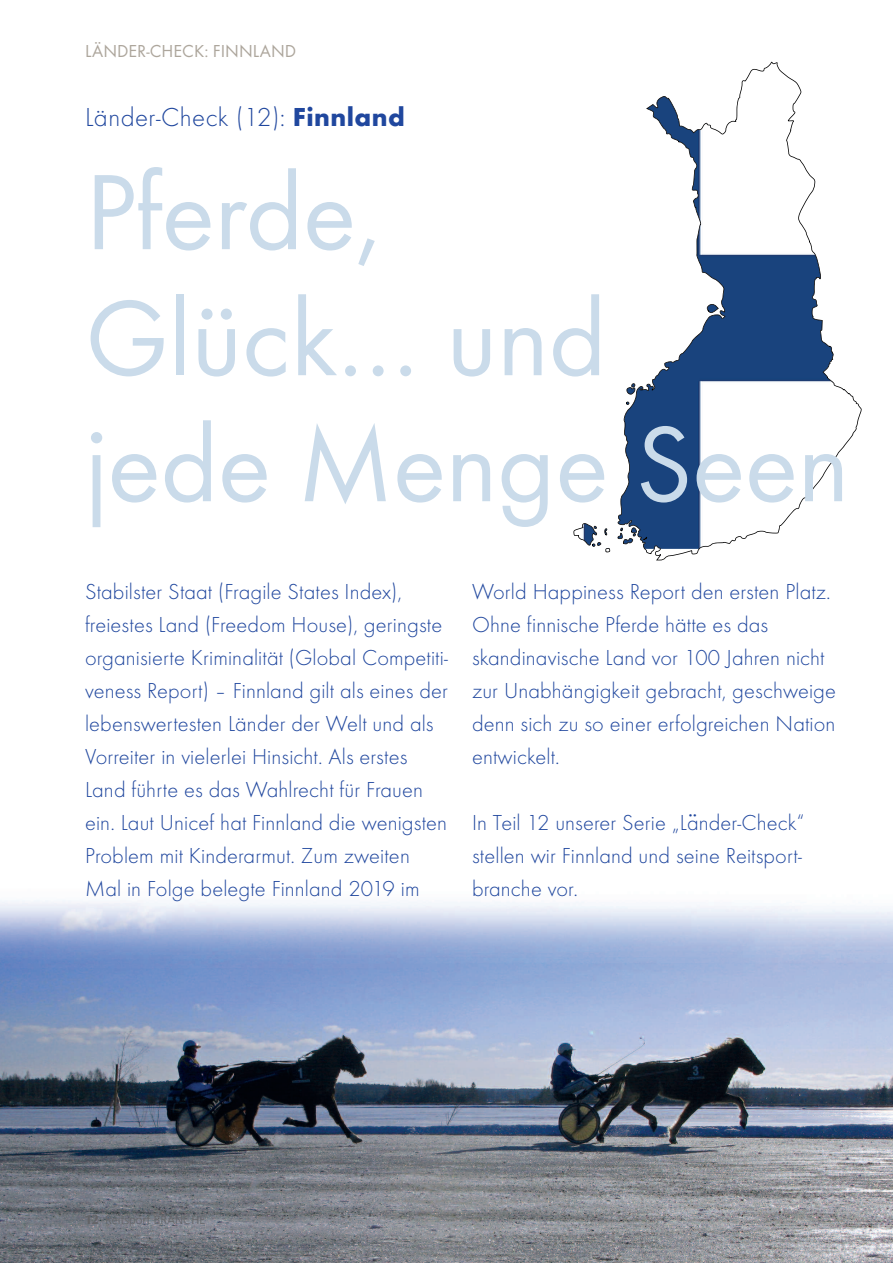
<style>
.page{position:relative;width:893px;height:1263px;background:#fff}
.page>*{position:absolute;margin:0;border:0;box-sizing:border-box;transform-origin:0 0}
.t1{font:111px/126px "Function";letter-spacing:-.005em;color:#cadbea}
.t2{font:300 27px "Function LH";letter-spacing:.015em;color:#20479e}
.t3{font:300 22.5px/33px "Function LH";letter-spacing:.005em;color:#20479e}
.t4{font:18px "Function";color:#ada69c}
.t5{font:300 12px "Frutiger";color:#636366}
.s1{font-weight:800}
.s2{font-family:"Ping Fang SC";font-weight:500}
.s3{font-family:"Optima LT";font-weight:900;font-size:13.5px}
</style>
<div class="page">
<img style="left:0;top:900px;width:893px;height:363px">
<svg style="left:573px;top:62px;width:289px;height:498px"></svg>
<p class="t4" style="left:85px;top:40px;width:213px">LÄNDER-CHECK: FINNLAND</p>
<p class="t2" style="left:85px;top:101px;width:321px">Länder-Check (12): <span class="s1">Finnland</span></p>
<h1 class="t1" style="left:85px;top:148px;width:766px">Pferde,<br>Glück… und<br>jede Menge Seen</h1>
<p class="t3" style="left:85px;top:575px;width:364px">Stabilster Staat (Fragile States Index), freiestes Land (Freedom House), geringste organisierte Kriminalität (Global Competiti&shy;veness Report) – Finnland gilt als eines der lebenswertesten Länder der Welt und als Vorreiter in vielerlei Hinsicht. Als erstes Land führte es das Wahlrecht für Frauen ein. Laut Unicef hat Finnland die wenigsten Problem mit Kinderarmut. Zum zweiten Mal in Folge belegte Finnland 2019 im</p>
<p class="t3" style="left:472px;top:575px;width:366px">World Happiness Report den ersten Platz.<br>Ohne finnische Pferde hätte es das skandinavische Land vor 100 Jahren nicht zur Unabhängigkeit gebracht, geschweige denn sich zu so einer erfolgreichen Nation entwickelt.</p>
<p class="t3" style="left:472px;top:806px;width:334px">In Teil 12 unserer Serie „La<span class="s2">̈</span>nder-Check“ stellen wir Finnland und seine Reitsport&shy;branche vor.</p>
<p class="t5" style="left:85px;top:1215px;width:122px"><span class="s3">12</span> Reitsport BRANCHE</p>
</div>
